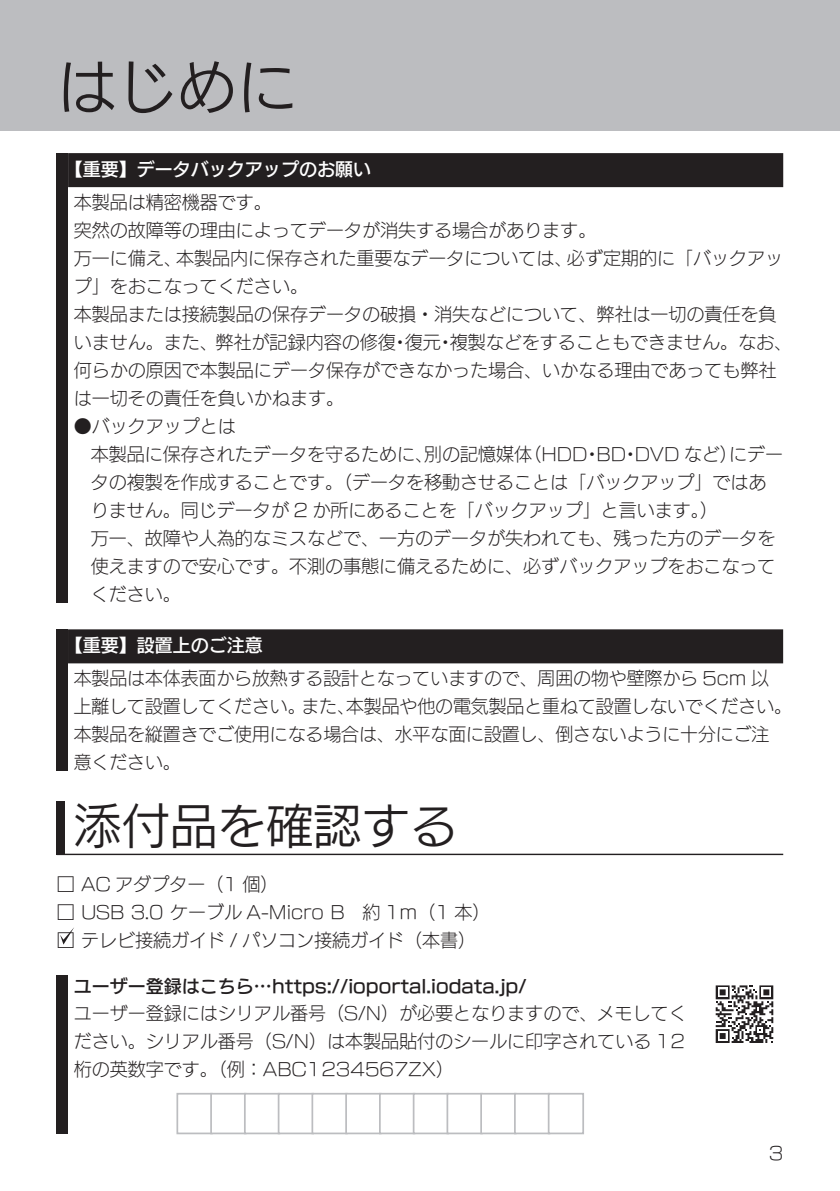
<style>
.page{position:relative;width:840px;height:1191px;background:#fff}
.page>*{position:absolute;margin:0;border:0;box-sizing:border-box;transform-origin:0 0}
.章タイトル{font:60px "New Rodin Pro M";color:#231f20}
.節タイトル{font:48px "New Rodin Pro M";color:#231f20}
.本文_小{font:18px/28px "New Rodin Pro L";color:#231f20}
.本文_小_1字下げ1{font:18px/28px "New Rodin Pro L";color:#231f20}
.参考見出し{font:18px "New Rodin Pro DB";color:#231f20}
.注意見出し{font:18px "New Rodin Pro DB";color:#fff}
.ヘッダー左{font:18px "New Rodin Pro L";color:#231f20}
</style>
<div class="page">
<div style="left:0;top:0;width:839px;height:130px;background:#bcbdc0"></div>
<div style="left:68px;top:153px;width:714px;height:34px;background:#231f20"></div>
<div style="left:57px;top:153px;width:11px;height:450px;background:#231f20"></div>
<div style="left:57px;top:975px;width:11px;height:159px;background:#231f20"></div>
<div style="left:176px;top:1092px;width:37px;height:42px;background:#fff;border:2px solid #bcbdc0"></div>
<div style="left:210px;top:1092px;width:36px;height:42px;background:#fff;border:2px solid #bcbdc0"></div>
<div style="left:244px;top:1092px;width:36px;height:42px;background:#fff;border:2px solid #bcbdc0"></div>
<div style="left:277px;top:1092px;width:37px;height:42px;background:#fff;border:2px solid #bcbdc0"></div>
<div style="left:311px;top:1092px;width:36px;height:42px;background:#fff;border:2px solid #bcbdc0"></div>
<div style="left:345px;top:1092px;width:36px;height:42px;background:#fff;border:2px solid #bcbdc0"></div>
<div style="left:379px;top:1092px;width:36px;height:42px;background:#fff;border:2px solid #bcbdc0"></div>
<div style="left:412px;top:1092px;width:37px;height:42px;background:#fff;border:2px solid #bcbdc0"></div>
<div style="left:446px;top:1092px;width:36px;height:42px;background:#fff;border:2px solid #bcbdc0"></div>
<div style="left:480px;top:1092px;width:36px;height:42px;background:#fff;border:2px solid #bcbdc0"></div>
<div style="left:513px;top:1092px;width:37px;height:42px;background:#fff;border:2px solid #bcbdc0"></div>
<div style="left:547px;top:1092px;width:36px;height:42px;background:#fff;border:2px solid #bcbdc0"></div>
<svg style="left:715px;top:985px;width:57px;height:58px"></svg>
<svg style="left:60px;top:927px;width:14px;height:17px"></svg>
<hr style="left:57px;top:853px;width:725px;height:2px;background:#231f20">
<div style="left:57px;top:801px;width:8px;height:54px;background:#231f20"></div>
<div style="left:68px;top:629px;width:714px;height:34px;background:#231f20"></div>
<div style="left:57px;top:629px;width:11px;height:142px;background:#231f20"></div>
<p class="章タイトル" style="left:57px;top:36px;width:241px">はじめに</p>
<p class="注意見出し" style="left:65px;top:153px;width:308px">【重要】データバックアップのお願い</p>
<p class="本文_小" style="left:74px;top:186px;width:200px">本製品は精密機器です。</p>
<p class="本文_小" style="left:74px;top:214px;width:524px">突然の故障等の理由によってデータが消失する場合があります。</p>
<p class="本文_小" style="left:74px;top:242px;width:710px">万一に備え、本製品内に保存された重要なデータについては、必ず定期的に「バックアップ」をおこなってください。</p>
<p class="本文_小" style="left:74px;top:298px;width:719px">本製品または接続製品の保存データの破損・消失などについて、弊社は一切の責任を負いません。また、弊社が記録内容の修復・復元・複製などをすることもできません。なお、何らかの原因で本製品にデータ保存ができなかった場合、いかなる理由であっても弊社は一切その責任を負いかねます。</p>
<p class="本文_小_1字下げ1" style="left:91px;top:410px;width:693px;text-indent:-17px">●バックアップとは<br>本製品に保存されたデータを守るために、別の記憶媒体（HDD・BD・DVD など）にデータの複製を作成することです。（データを移動させることは「バックアップ」ではありません。同じデータが 2 か所にあることを「バックアップ」と言います。）<br>万一、故障や人為的なミスなどで、一方のデータが失われても、残った方のデータを使えますので安心です。不測の事態に備えるために、必ずバックアップをおこなってください。</p>
<p class="注意見出し" style="left:65px;top:629px;width:199px">【重要】設置上のご注意</p>
<p class="本文_小" style="left:74px;top:662px;width:719px">本製品は本体表面から放熱する設計となっていますので、周囲の物や壁際から 5cm 以<br>上離して設置してください。また、本製品や他の電気製品と重ねて設置しないでください。</p>
<p class="本文_小" style="left:74px;top:718px;width:696px">本製品を縦置きでご使用になる場合は、水平な面に設置し、倒さないように十分にご注意ください。</p>
<p class="節タイトル" style="left:74px;top:785px;width:385px">添付品を確認する</p>
<p class="本文_小" style="left:57px;top:868px;width:223px">□ AC アダプター（1 個）</p>
<p class="本文_小" style="left:57px;top:896px;width:435px">□ USB 3.0 ケーブル A-Micro B　約 1m（1 本）</p>
<p class="本文_小" style="left:57px;top:924px;width:421px">□ テレビ接続ガイド / パソコン接続ガイド（本書）</p>
<p class="参考見出し" style="left:74px;top:971px;width:454px">ユーザー登録はこちら…https://ioportal.iodata.jp/</p>
<p class="本文_小" style="left:74px;top:997px;width:614px;text-align:justify">ユーザー登録にはシリアル番号（S/N）が必要となりますので、メモしてください。シリアル番号（S/N）は本製品貼付のシールに印字されている 12桁の英数字です。（例：ABC1234567ZX）</p>
<p class="ヘッダー左" style="left:768px;top:1138px;width:16px">3</p>
</div>
